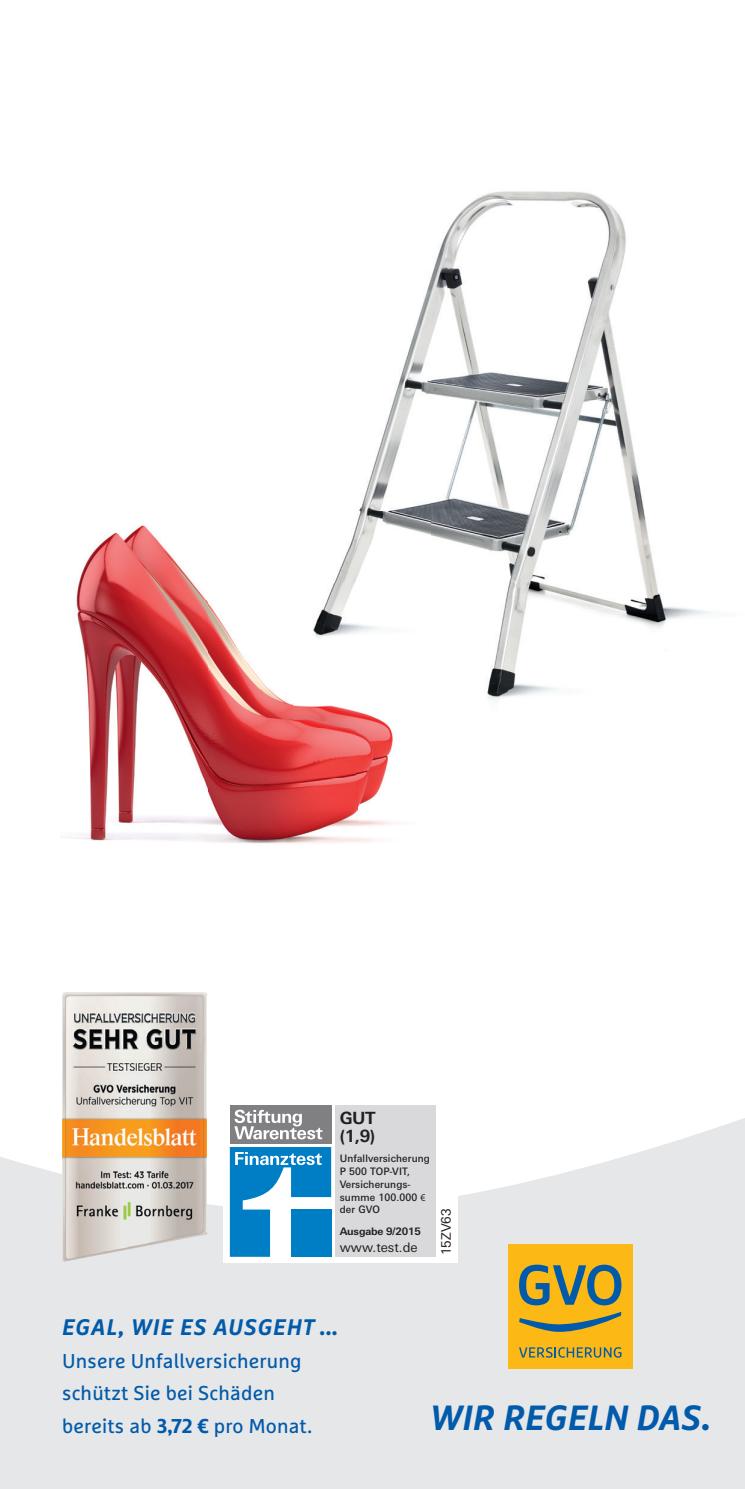
<style>
.page{position:relative;width:745px;height:1489px;background:#fff}
.page>*{position:absolute;margin:0;border:0;box-sizing:border-box;transform-origin:0 0}
.t1{font:italic 700 35px "Marselis OT";letter-spacing:.01em;color:#015aaa}
.t2{font:italic 700 22.5px "Marselis OT";letter-spacing:.05em;color:#015aaa}
.t3{font:20px/32.5px "Marselis OT";letter-spacing:.01em;color:#015aaa}
.t4{font:700 17px/17.8px "Linotype Univers Basic";color:#231f20}
.t5{font:13px "Linotype Univers Basic";color:#231f20}
.t6{font:500 10.25px/12.8px "Linotype Univers Basic";letter-spacing:.015em;color:#231f20;scale:.94 1}
.t7{font:700 10.25px "Linotype Univers Basic";letter-spacing:-.015em;color:#231f20}
.s1{font-family:"Myriad Pro";font-weight:400}
.s2{font-weight:700}
</style>
<div class="page">
<svg style="left:0;top:1118px;width:744px;height:370px;background:#e8e8ea"></svg>
<div style="left:507px;top:1244px;width:125px;height:124px;background:#fcb814"></div>
<svg style="left:519px;top:1312px;width:102px;height:20px"></svg>
<svg style="left:519px;top:1264px;width:102px;height:41px"></svg>
<svg style="left:519px;top:1347px;width:102px;height:10px"></svg>
<img style="left:359px;top:191px;width:353px;height:509px">
<img style="left:76px;top:525px;width:193px;height:164px">
<img style="left:65px;top:689px;width:291px;height:155px">
<img style="left:356px;top:727px;width:42px;height:115px">
<img style="left:293px;top:512px;width:137px;height:215px">
<div style="left:223px;top:1099px;width:234px;height:162px;background:#fff"></div>
<div style="left:335px;top:1105px;width:101px;height:151px;background:#d9d9dc"></div>
<div style="left:230px;top:1104px;width:101px;height:39px;background:#808083"></div>
<svg style="left:234px;top:1109px;width:88px;height:30px"></svg>
<svg style="left:230px;top:1147px;width:101px;height:109px"></svg>
<img style="left:62px;top:992px;width:145px;height:269px">
<p class="t4" style="left:339px;top:1108px;width:37px">GUT (1,9)</p>
<p class="t6" style="left:339px;top:1152px;width:97px">Unfallversicherung<br>P 500 TOP-VIT,<br>Versicherungs&shy;summe 100.000 <span class="s1">€ </span>der GVO</p>
<p class="t7" style="left:339px;top:1225px;width:82px">Ausgabe 9/2015</p>
<p class="t5" style="left:339px;top:1240px;width:79px">www.test.de</p>
<p class="t5" style="left:438px;top:1255px;width:48px;rotate:-90deg">15ZV63</p>
<p class="t2" style="left:62px;top:1313px;width:277px">EGAL, WIE ES AUSGEHT ...</p>
<p class="t3" style="left:62px;top:1344px;width:251px">Unsere Unfallversicherung schützt Sie bei Schäden bereits ab <span class="s2">3,72 €</span> pro Monat.</p>
<h1 class="t1" style="left:430px;top:1395px;width:282px">WIR REGELN DAS.</h1>
</div>
